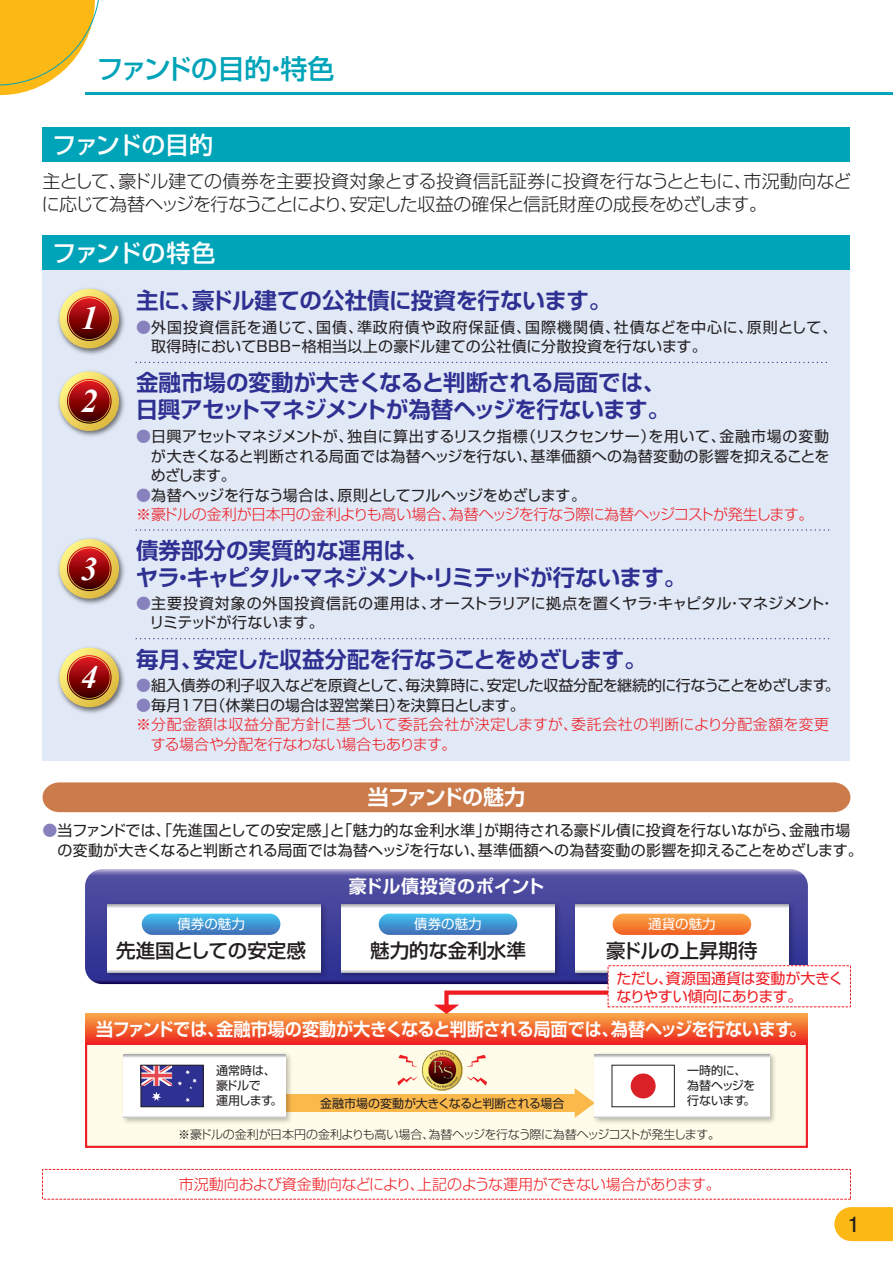
<style>
.page{position:relative;width:893px;height:1263px;background:#fff}
.page>*{position:absolute;margin:0;border:0;box-sizing:border-box;transform-origin:0 0}
.t1{font:italic 700 32.85px "Times New Roman";color:#fff}
.t2{font:500 27px "Shin Go Pro";letter-spacing:-.035em;color:#00a4b8}
.t3{font:500 24px "Shin Go Pro";letter-spacing:-.04em;color:#fff}
.t4{font:700 22.5px/27px "Shin Go Pro De";letter-spacing:-.015em;color:#2e3092}
.t5{font:700 21px "Shin Go Pro De";letter-spacing:-.035em;color:#fff}
.t6{font:700 21px "Futo Go B101 Pro";color:#231f20}
.t7{font:500 19.5px "Shin Go Pro";color:#231f20}
.t8{font:300 18px/22.5px "Shin Go Pro";letter-spacing:-.02em;color:#231f20}
.t9{font:700 18px "Shin Go Pro De";letter-spacing:-.01em;color:#fff;scale:.95 1}
.t10{font:700 18px "Shin Go Pro De";letter-spacing:.025em;color:#fff}
.t11{font:15px/19.5px "Shin Go Pro";color:#231f20;text-align:justify}
.t12{font:15px/19.5px "Shin Go Pro";letter-spacing:.02em;color:#231f20}
.t13{font:300 15px/19.5px "Shin Go Pro";letter-spacing:-.035em;color:#ee1d23}
.t14{font:15px/19.5px "Shin Go Pro";letter-spacing:.03em;color:#231f20}
.t15{font:300 15px "Shin Go Pro";letter-spacing:-.01em;color:#ee1d23}
.t16{font:15px "Shin Go Pro";letter-spacing:-.035em;color:#231f20}
.t17{font:300 15px "Shin Go Pro";letter-spacing:.035em;color:#ee1d23}
.t18{font:15px/18px "Shin Go Pro";letter-spacing:-.025em;color:#ee1d23}
.t19{font:13.5px "Shin Go Pro";color:#fff}
.t20{font:12px/15px "Shin Go Pro";letter-spacing:-.02em;color:#231f20}
.t21{font:300 12px "Shin Go Pro";letter-spacing:-.035em;color:#231f20}
.s1{font-weight:300;color:#8781bd}
.s2{color:#8781bd}
.s3{font-weight:400;color:#231f20}
</style>
<div class="page">
<hr style="left:85px;top:92px;width:808px;height:3px;background:#00a4b8">
<svg style="left:0;top:0;width:115px;height:96px"></svg>
<div style="left:43px;top:128px;width:807px;height:34px;background:#00a4b8"></div>
<div style="left:43px;top:270px;width:807px;height:491px;background:#e1e9f6"></div>
<div style="left:43px;top:236px;width:807px;height:34px;background:#00a4b8"></div>
<img style="left:58px;top:288px;width:67px;height:67px">
<svg style="left:60px;top:289px;width:59px;height:59px"></svg>
<svg style="left:67px;top:296px;width:45px;height:45px"></svg>
<svg style="left:68px;top:297px;width:42px;height:43px"></svg>
<img style="left:58px;top:538px;width:67px;height:67px">
<svg style="left:60px;top:539px;width:59px;height:60px"></svg>
<svg style="left:67px;top:546px;width:45px;height:45px"></svg>
<svg style="left:68px;top:548px;width:42px;height:42px"></svg>
<img style="left:58px;top:647px;width:67px;height:67px">
<svg style="left:60px;top:648px;width:59px;height:59px"></svg>
<svg style="left:67px;top:655px;width:45px;height:45px"></svg>
<svg style="left:68px;top:656px;width:42px;height:43px"></svg>
<img style="left:58px;top:371px;width:67px;height:66px">
<svg style="left:60px;top:371px;width:59px;height:60px"></svg>
<svg style="left:67px;top:379px;width:45px;height:45px"></svg>
<svg style="left:68px;top:380px;width:42px;height:42px"></svg>
<svg style="left:136px;top:362px;width:691px;height:1px"></svg>
<svg style="left:136px;top:529px;width:693px;height:2px"></svg>
<svg style="left:136px;top:638px;width:693px;height:1px"></svg>
<svg style="left:85px;top:869px;width:723px;height:115px"></svg>
<div style="left:43px;top:782px;width:807px;height:30px;background:#cc7b4b"></div>
<img style="left:571px;top:900px;width:226px;height:81px">
<svg style="left:576px;top:904px;width:212px;height:68px"></svg>
<img style="left:337px;top:900px;width:226px;height:81px">
<svg style="left:342px;top:904px;width:212px;height:68px"></svg>
<img style="left:103px;top:900px;width:226px;height:81px">
<svg style="left:108px;top:904px;width:212px;height:68px"></svg>
<svg style="left:142px;top:914px;width:138px;height:21px"></svg>
<svg style="left:379px;top:914px;width:138px;height:21px"></svg>
<svg style="left:613px;top:914px;width:138px;height:21px"></svg>
<svg style="left:85px;top:1044px;width:723px;height:104px;fill:#fffde9"></svg>
<div style="left:85px;top:1014px;width:723px;height:30px;background:linear-gradient(to bottom,#f8a743,#ed2520)"></div>
<div style="left:608px;top:966px;width:242px;height:41px;background:#fff"></div>
<img style="left:119px;top:1050px;width:175px;height:76px">
<svg style="left:124px;top:1054px;width:161px;height:64px"></svg>
<img style="left:422px;top:1050px;width:41px;height:26px">
<img style="left:428px;top:1056px;width:28px;height:28px;border-radius:13px">
<svg style="left:430px;top:1052px;width:24px;height:7px"></svg>
<img style="left:433px;top:1062px;width:19px;height:14px">
<svg style="left:466px;top:1055px;width:20px;height:12px"></svg>
<svg style="left:398px;top:1055px;width:20px;height:12px"></svg>
<svg style="left:285px;top:1076px;width:305px;height:42px"></svg>
<div style="left:141px;top:1065px;width:62px;height:42px;background:#2e3092"></div>
<svg style="left:143px;top:1067px;width:29px;height:34px"></svg>
<svg style="left:185px;top:1097px;width:5px;height:5px"></svg>
<svg style="left:178px;top:1070px;width:19px;height:19px"></svg>
<div style="left:141px;top:1065px;width:62px;height:42px;border:1px solid #231f20"></div>
<img style="left:590px;top:1050px;width:188px;height:76px">
<svg style="left:595px;top:1054px;width:174px;height:64px"></svg>
<div style="left:612px;top:1065px;width:62px;height:42px;background:#fff"></div>
<div style="left:631px;top:1073px;width:25px;height:25px;background:#da2128;border-radius:50%"></div>
<div style="left:612px;top:1065px;width:63px;height:42px;border:1px solid #231f20"></div>
<svg style="left:434px;top:988px;width:178px;height:26px"></svg>
<svg style="left:834px;top:1207px;width:59px;height:34px"></svg>
<h2 class="t2" style="left:96px;top:47px;width:240px">ファンドの目的・特色</h2>
<h3 class="t3" style="left:52px;top:125px;width:162px">ファンドの目的</h3>
<p class="t8" style="left:42px;top:168px;width:811px">主として、豪ドル建ての債券を主要投資対象とする投資信託証券に投資を行なうとともに、市況動向などに応じて為替ヘッジを行なうことにより、安定した収益の確保と信託財産の成長をめざします。</p>
<h3 class="t3" style="left:52px;top:233px;width:165px">ファンドの特色</h3>
<h1 class="t1" style="left:81px;top:295px;width:18px">1</h1>
<h1 class="t1" style="left:81px;top:378px;width:18px">2</h1>
<h1 class="t1" style="left:81px;top:546px;width:18px">3</h1>
<h1 class="t1" style="left:81px;top:654px;width:18px">4</h1>
<h3 class="t4" style="left:136px;top:284px;width:477px">主に、豪ドル建ての公社債に投資を行ないます。</h3>
<p class="t12" style="left:151px;top:315px;width:688px;text-indent:-15px"><span class="s1">●</span>外国投資信託を通じて、国債、準政府債や政府保証債、国際機関債、社債などを中心に、原則として、取得時においてBBB-格相当以上の豪ドル建ての公社債に分散投資を行ないます。</p>
<h3 class="t4" style="left:136px;top:367px;width:536px">金融市場の変動が大きくなると判断される局面では、日興アセットマネジメントが為替ヘッジを行ないます。</h3>
<p class="t11" style="left:151px;top:425px;width:680px;text-indent:-15px"><span class="s1">●</span>日興アセットマネジメントが、独自に算出するリスク指標（リスクセンサー）を用いて、金融市場の変動が大きくなると判断される局面では為替ヘッジを行ない、基準価額への為替変動の影響を抑えることをめざします。</p>
<p class="t13" style="left:136px;top:484px;width:679px"><span class="s2">●</span><span class="s3">為替ヘッジを行なう場合は、原則としてフルヘッジをめざします。<br></span>※豪ドルの金利が日本円の金利よりも高い場合、為替ヘッジを行なう際に為替ヘッジコストが発生します。</p>
<h3 class="t4" style="left:136px;top:534px;width:552px">債券部分の実質的な運用は、<br>ヤラ・キャピタル・マネジメント・リミテッドが行ないます。</h3>
<p class="t14" style="left:150px;top:592px;width:686px;text-indent:-14px"><span class="s1">●</span>主要投資対象の外国投資信託の運用は、オーストラリアに拠点を置くヤラ・キャピタル・マネジメント・リミテッドが行ないます。</p>
<h3 class="t4" style="left:136px;top:643px;width:512px">毎月、安定した収益分配を行なうことをめざします。</h3>
<p class="t16" style="left:136px;top:673px;width:705px"><span class="s1">●</span>組入債券の利子収入などを原資として、毎決算時に、安定した収益分配を継続的に行なうことをめざします。</p>
<p class="t11" style="left:136px;top:694px;width:390px"><span class="s1">●</span>毎月17日（休業日の場合は翌営業日）を決算日とします。</p>
<p class="t17" style="left:136px;top:712px;width:695px">※分配金額は収益分配方針に基づいて委託会社が決定しますが、委託会社の判断により分配金額を変更</p>
<p class="t15" style="left:151px;top:732px;width:307px">する場合や分配を行なわない場合もあります。</p>
<h3 class="t5" style="left:368px;top:780px;width:159px">当ファンドの魅力</h3>
<p class="t11" style="left:58px;top:819px;width:807px;text-indent:-15px"><span class="s1">●</span>当ファンドでは、「先進国としての安定感」と「魅力的な金利水準」が期待される豪ドル債に投資を行ないながら、金融市場の変動が大きくなると判断される局面では為替ヘッジを行ない、基準価額への為替変動の影響を抑えることをめざします。</p>
<p class="t10" style="left:349px;top:871px;width:197px">豪ドル債投資のポイント</p>
<p class="t19" style="left:177px;top:913px;width:69px">債券の魅力</p>
<p class="t19" style="left:414px;top:913px;width:69px">債券の魅力</p>
<p class="t19" style="left:648px;top:913px;width:69px">通貨の魅力</p>
<h3 class="t7" style="left:116px;top:934px;width:191px">先進国としての安定感</h3>
<h3 class="t7" style="left:370px;top:934px;width:157px">魅力的な金利水準</h3>
<h3 class="t7" style="left:606px;top:934px;width:153px">豪ドルの上昇期待</h3>
<p class="t18" style="left:616px;top:967px;width:229px">ただし、資源国通貨は変動が大きくなりやすい傾向にあります。</p>
<p class="t9" style="left:96px;top:1014px;width:749px">当ファンドでは、金融市場の変動が大きくなると判断される局面では、為替ヘッジを行ないます。</p>
<p class="t20" style="left:216px;top:1062px;width:68px">通常時は、豪ドルで<br>運用します。</p>
<p class="t20" style="left:687px;top:1062px;width:70px">一時的に、為替ヘッジを行ないます。</p>
<p class="t20" style="left:320px;top:1094px;width:246px">金融市場の変動が大きくなると判断される場合</p>
<p class="t21" style="left:178px;top:1125px;width:543px">※豪ドルの金利が日本円の金利よりも高い場合、為替ヘッジを行なう際に為替ヘッジコストが発生します。</p>
<p class="t15" style="left:179px;top:1172px;width:544px">市況動向および資金動向などにより、上記のような運用ができない場合があります。</p>
<h3 class="t6" style="left:848px;top:1207px;width:13px">1</h3>
</div>
